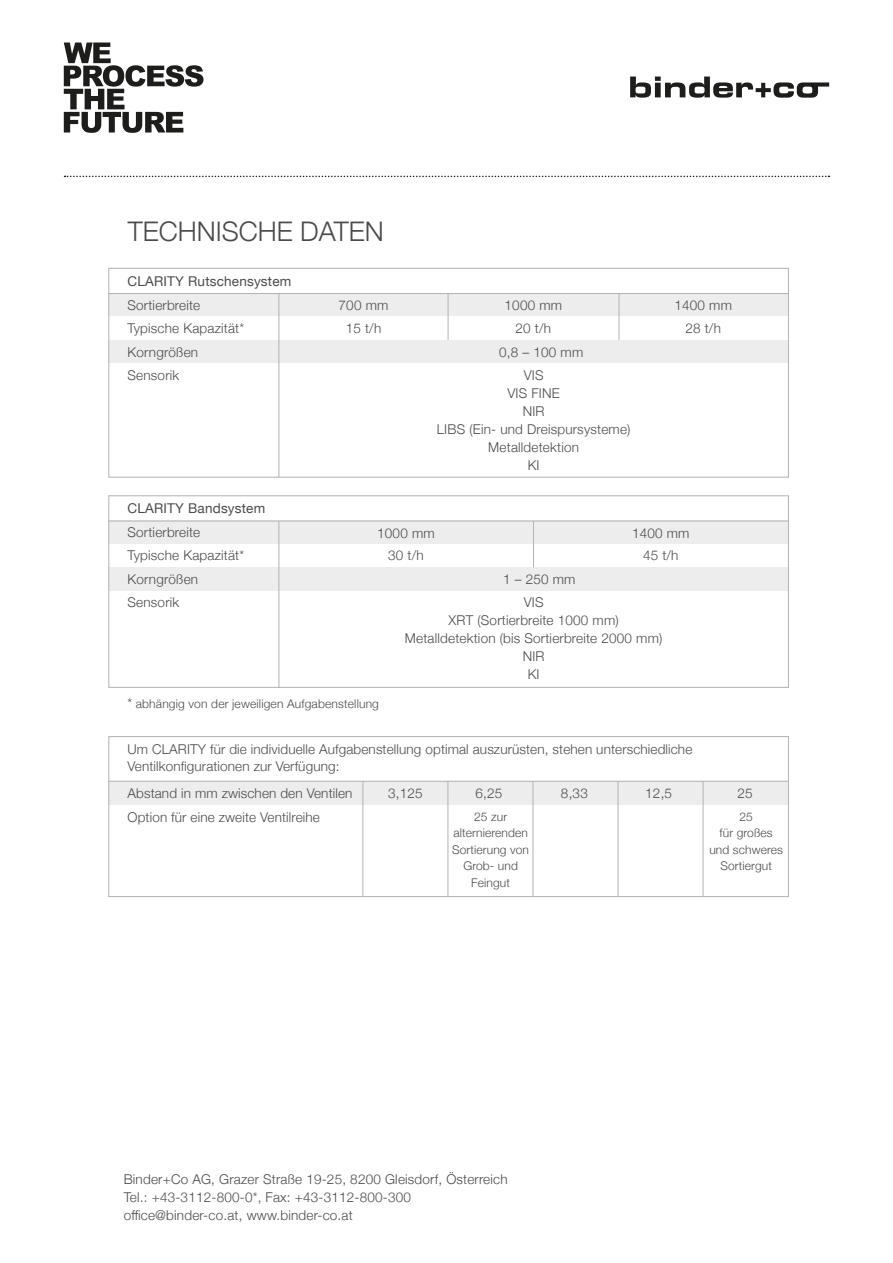
<style>
.page{position:relative;width:893px;height:1263px;background:#fff}
.page>*{position:absolute;margin:0;border:0;box-sizing:border-box;transform-origin:0 0}
.t1{font:300 27px "Helvetica Neue";color:#4b4b4a}
.t2{font:300 13.5px/18px "Helvetica Neue";letter-spacing:.015em;color:#4b4b4a}
.t3{font:13.5px "Helvetica Neue";letter-spacing:.015em;color:#4b4b4a}
.t4{font:300 12px/16.5px "Helvetica Neue";letter-spacing:.01em;color:#4b4b4a;text-align:center}
.s1{font-size:13.5px}
</style>
<div class="page">
<svg style="left:630px;top:77px;width:199px;height:21px"></svg>
<svg style="left:64px;top:43px;width:140px;height:90px"></svg>
<svg style="left:65px;top:176px;width:764px;height:1px"></svg>
<div style="left:108px;top:293px;width:680px;height:24px;background:#ededed"></div>
<div style="left:108px;top:521px;width:680px;height:23px;background:#ededed"></div>
<div style="left:108px;top:340px;width:680px;height:23px;background:#ededed"></div>
<div style="left:108px;top:567px;width:680px;height:24px;background:#ededed"></div>
<div style="left:108px;top:781px;width:680px;height:23px;background:#ededed"></div>
<hr style="left:362px;top:781px;width:1px;height:116px;background:#b2b2b2">
<hr style="left:448px;top:781px;width:1px;height:115px;background:#b2b2b2">
<hr style="left:533px;top:781px;width:1px;height:116px;background:#b2b2b2">
<hr style="left:618px;top:781px;width:1px;height:116px;background:#b2b2b2">
<hr style="left:703px;top:781px;width:1px;height:116px;background:#b2b2b2">
<div style="left:108px;top:268px;width:681px;height:209px;border:1px solid #b2b2b2"></div>
<div style="left:108px;top:495px;width:681px;height:193px;border:1px solid #b2b2b2"></div>
<div style="left:108px;top:736px;width:681px;height:161px;border:1px solid #b2b2b2"></div>
<hr style="left:279px;top:294px;width:1px;height:183px;background:#b2b2b2">
<hr style="left:279px;top:521px;width:1px;height:167px;background:#b2b2b2">
<hr style="left:448px;top:294px;width:1px;height:46px;background:#b2b2b2">
<hr style="left:619px;top:294px;width:1px;height:46px;background:#b2b2b2">
<hr style="left:533px;top:521px;width:1px;height:46px;background:#b2b2b2">
<hr style="left:108px;top:293px;width:681px;height:1px;background:#b2b2b2">
<hr style="left:108px;top:521px;width:681px;height:1px;background:#b2b2b2">
<hr style="left:108px;top:781px;width:681px;height:1px;background:#b2b2b2">
<h1 class="t1" style="left:128px;top:209px;width:258px">TECHNISCHE DATEN</h1>
<p class="t3" style="left:128px;top:271px;width:165px">CLARITY Rutschensystem</p>
<p class="t2" style="left:128px;top:295px;width:74px">Sortierbreite</p>
<p class="t2" style="left:128px;top:318px;width:118px">Typische Kapazität*</p>
<p class="t2" style="left:339px;top:295px;width:51px">700 mm</p>
<p class="t2" style="left:346px;top:318px;width:37px">15 t/h</p>
<p class="t2" style="left:505px;top:295px;width:59px">1000 mm</p>
<p class="t2" style="left:516px;top:318px;width:37px">20 t/h</p>
<p class="t2" style="left:128px;top:342px;width:72px">Korngrößen</p>
<p class="t2" style="left:499px;top:342px;width:86px">0,8 – 100 mm</p>
<p class="t2" style="left:128px;top:365px;width:53px">Sensorik</p>
<p class="t3" style="left:128px;top:498px;width:139px">CLARITY Bandsystem</p>
<p class="t2" style="left:437px;top:365px;width:195px;text-align:center">VIS<br>VIS FINE<br>NIR<br>LIBS (Ein- und Dreispursysteme)<br>Metalldetektion<br>KI</p>
<p class="t2" style="left:674px;top:295px;width:59px">1400 mm</p>
<p class="t2" style="left:685px;top:318px;width:37px">28 t/h</p>
<p class="t2" style="left:128px;top:522px;width:74px">Sortierbreite</p>
<p class="t2" style="left:377px;top:523px;width:59px">1000 mm</p>
<p class="t2" style="left:632px;top:523px;width:59px">1400 mm</p>
<p class="t2" style="left:128px;top:545px;width:118px">Typische Kapazität*</p>
<p class="t2" style="left:388px;top:546px;width:37px">30 t/h</p>
<p class="t2" style="left:643px;top:546px;width:37px">45 t/h</p>
<p class="t2" style="left:128px;top:569px;width:72px">Korngrößen</p>
<p class="t2" style="left:503px;top:569px;width:74px">1 – 250 mm</p>
<p class="t2" style="left:128px;top:593px;width:53px">Sensorik</p>
<p class="t4" style="left:128px;top:695px;width:253px"><span class="s1">*</span> abhängig von der jeweiligen Aufgabenstellung</p>
<p class="t2" style="left:405px;top:593px;width:259px;text-align:center">VIS<br>XRT (Sortierbreite 1000 mm)<br>Metalldetektion (bis Sortierbreite 2000 mm)<br>NIR<br>KI</p>
<p class="t2" style="left:128px;top:740px;width:566px;line-height:16.5px">Um CLARITY für die individuelle Aufgabenstellung optimal auszurüsten, stehen unterschiedliche<br>Ventilkonfigurationen zur Verfügung:</p>
<p class="t2" style="left:128px;top:783px;width:226px">Abstand in mm zwischen den Ventilen</p>
<p class="t2" style="left:388px;top:783px;width:36px">3,125</p>
<p class="t2" style="left:475px;top:783px;width:28px">6,25</p>
<p class="t2" style="left:561px;top:783px;width:28px">8,33</p>
<p class="t2" style="left:645px;top:783px;width:28px">12,5</p>
<p class="t2" style="left:737px;top:783px;width:17px">25</p>
<p class="t2" style="left:128px;top:807px;width:194px">Option für eine zweite Ventilreihe</p>
<p class="t4" style="left:452px;top:807px;width:78px">25 zur alternierenden<br>Sortierung von<br>Grob- und<br>Feingut</p>
<p class="t4" style="left:709px;top:807px;width:75px">25<br>für großes und schweres<br>Sortiergut</p>
<p class="t2" style="left:124px;top:1169px;width:385px">Binder+Co AG, Grazer Straße 19-25, 8200 Gleisdorf, Österreich<br>Tel.: +43-3112-800-0*, Fax: +43-3112-800-300 office@binder-co.at, www.binder-co.at</p>
</div>
